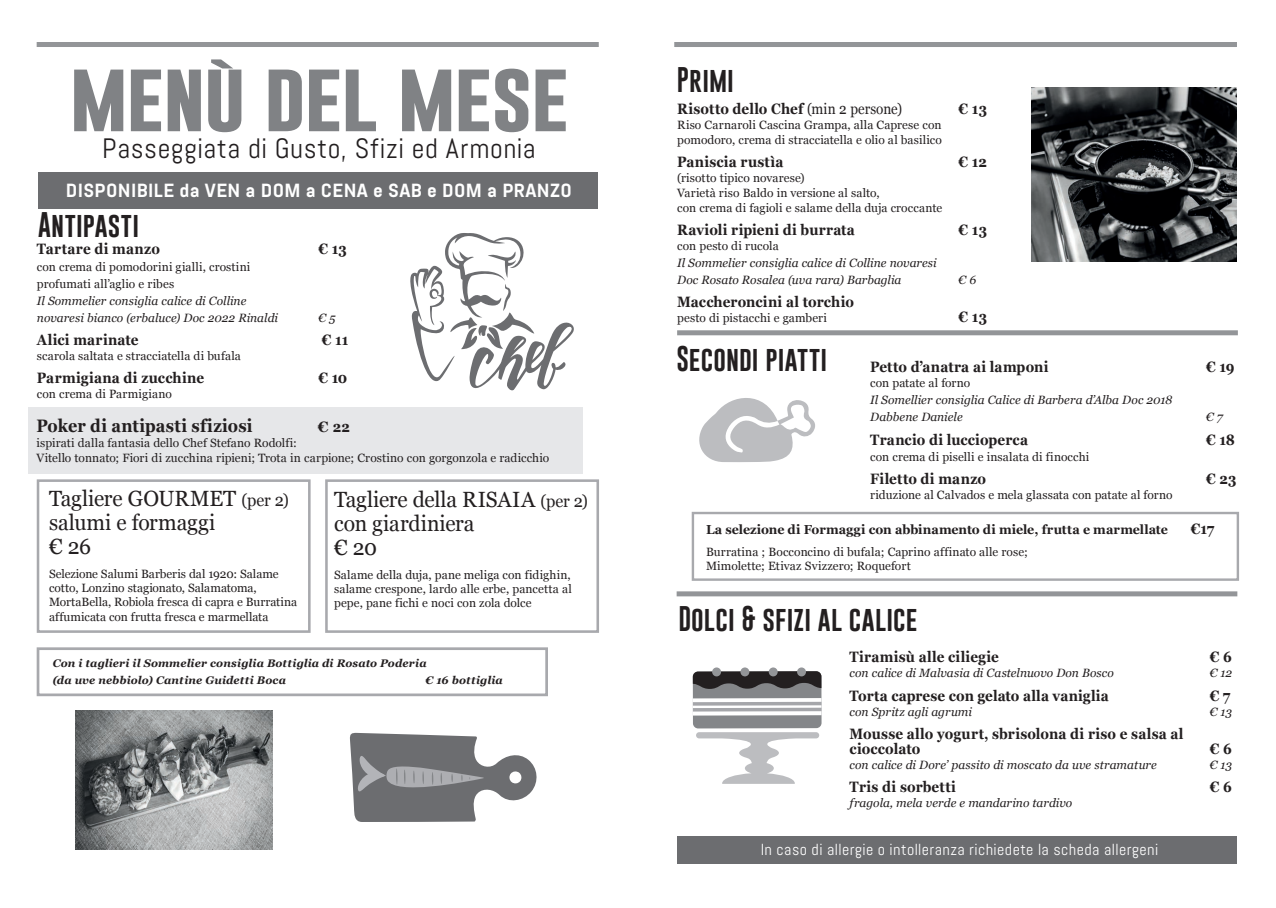
<style>
.page{position:relative;width:1276px;height:908px;background:#fff}
.page>*{position:absolute;margin:0;border:0;box-sizing:border-box;transform-origin:0 0}
.t1{font:700 63px "Gobold";letter-spacing:-.025em;color:#808285;scale:1.25 1}
.t2{font:28px "Abel Pro";letter-spacing:.02em;color:#231f20}
.t3{font:26px "Gobold";letter-spacing:.005em;color:#231f20;scale:.96 1}
.t4{font:22px/24px "Georgia";letter-spacing:-.005em;color:#231f20;scale:.96 1}
.t5{font:700 19px "Abel Pro";letter-spacing:.02em;color:#fff}
.t6{font:700 18px "Georgia";letter-spacing:.01em;color:#231f20;scale:.9 1}
.t7{font:16px "Abel Pro";letter-spacing:.025em;color:#fff}
.t8{font:700 15px/15px "Georgia";letter-spacing:.01em;color:#231f20;scale:.9 1}
.t9{font:700 15px "Georgia";letter-spacing:.01em;color:#231f20}
.t10{font:700 13px "Georgia";color:#231f20;scale:.96 1}
.t11{font:12px/14px "Georgia";letter-spacing:.005em;color:#231f20}
.t12{font:italic 12px/17px "Georgia";color:#231f20}
.t13{font:italic 700 11px/17px "Georgia";letter-spacing:.01em;color:#231f20}
.s1{font-size:17px}
.s2{font-weight:400}
.s3{font-size:15px}
</style>
<div class="page">
<img style="left:1031px;top:88px;width:205px;height:173px">
<div style="left:676px;top:591px;width:561px;height:5px;background:#939598"></div>
<div style="left:677px;top:330px;width:560px;height:5px;background:#939598"></div>
<div style="left:37px;top:42px;width:562px;height:5px;background:#939598"></div>
<img style="left:76px;top:710px;width:196px;height:139px">
<svg style="left:693px;top:667px;width:128px;height:116px"></svg>
<svg style="left:410px;top:233px;width:164px;height:157px"></svg>
<div style="left:28px;top:407px;width:554px;height:67px;background:#e6e7e9"></div>
<div style="left:677px;top:835px;width:560px;height:28px;background:#6c6d70"></div>
<div style="left:38px;top:172px;width:560px;height:37px;background:#6c6d70"></div>
<div style="left:325px;top:479px;width:274px;height:153px;border:3px solid #a8a9ad"></div>
<div style="left:37px;top:479px;width:274px;height:153px;border:3px solid #a8a9ad"></div>
<div style="left:691px;top:511px;width:548px;height:69px;border:2px solid #a8a9ad"></div>
<svg style="left:350px;top:732px;width:187px;height:89px"></svg>
<div style="left:37px;top:647px;width:511px;height:49px;border:3px solid #a8a9ad"></div>
<div style="left:674px;top:42px;width:562px;height:5px;background:#939598"></div>
<svg style="left:699px;top:398px;width:116px;height:64px"></svg>
<h1 class="t1" style="left:69px;top:59px;width:401px">MENÙ DEL MESE</h1>
<h2 class="t2" style="left:102px;top:130px;width:435px">Passeggiata di Gusto, Sfizi ed Armonia</h2>
<h3 class="t5" style="left:66px;top:177px;width:508px">DISPONIBILE da VEN a DOM a CENA e SAB e DOM a PRANZO</h3>
<h3 class="t3" style="left:38px;top:208px;width:107px">Antipasti</h3>
<p class="t8" style="left:37px;top:240px;width:138px">Tartare di manzo</p>
<p class="t8" style="left:318px;top:240px;width:33px">€ 13</p>
<p class="t11" style="left:37px;top:258px;width:215px;line-height:17px">con crema di pomodorini gialli, crostini profumati all’aglio e ribes</p>
<p class="t12" style="left:37px;top:292px;width:243px">Il Sommelier consiglia calice di Colline novaresi bianco (erbaluce) Doc 2022 Rinaldi</p>
<p class="t12" style="left:318px;top:309px;width:19px">€ 5</p>
<p class="t8" style="left:37px;top:331px;width:114px">Alici marinate</p>
<p class="t8" style="left:322px;top:331px;width:31px">€ 11</p>
<p class="t11" style="left:37px;top:348px;width:205px">scarola saltata e stracciatella di bufala</p>
<p class="t8" style="left:37px;top:369px;width:187px">Parmigiana di zucchine</p>
<p class="t8" style="left:318px;top:369px;width:34px">€ 10</p>
<p class="t11" style="left:37px;top:386px;width:136px">con crema di Parmigiano</p>
<h3 class="t6" style="left:36px;top:412px;width:241px">Poker di antipasti sfiziosi</h3>
<p class="t9" style="left:318px;top:415px;width:33px">€ 22</p>
<p class="t11" style="left:36px;top:435px;width:514px;line-height:15px">ispirati dalla fantasia dello Chef Stefano Rodolfi:<br>Vitello tonnato; Fiori di zucchina ripieni; Trota in carpione; Crostino con gorgonzola e radicchio</p>
<h3 class="t4" style="left:49px;top:485px;width:251px">Tagliere GOURMET <span class="s1">(per 2) </span>salumi e formaggi<br>€ 26</h3>
<p class="t11" style="left:49px;top:566px;width:250px">Selezione Salumi Barberis dal 1920: Salame cotto, Lonzino stagionato, Salamatoma, MortaBella, Robiola fresca di capra e Burratina affumicata con frutta fresca e marmellata</p>
<h3 class="t4" style="left:334px;top:486px;width:266px">Tagliere della RISAIA <span class="s1">(per 2) </span>con giardiniera<br>€ 20</h3>
<p class="t11" style="left:334px;top:567px;width:239px;text-align:justify">Salame della duja, pane meliga con fidighin, salame crespone, lardo alle erbe, pancetta al pepe, pane fichi e noci con zola dolce</p>
<p class="t13" style="left:53px;top:653px;width:375px">Con i taglieri il Sommelier consiglia Bottiglia di Rosato Poderia (da uve nebbiolo) Cantine Guidetti Boca</p>
<p class="t13" style="left:425px;top:670px;width:79px">€ 16 bottiglia</p>
<h3 class="t3" style="left:677px;top:63px;width:61px">Primi</h3>
<p class="t8" style="left:677px;top:100px;width:251px">Risotto dello Chef <span class="s2">(min 2 persone)</span></p>
<p class="t8" style="left:958px;top:100px;width:33px">€ 13</p>
<p class="t11" style="left:677px;top:117px;width:266px;line-height:15px">Riso Carnaroli Cascina Grampa, alla Caprese con pomodoro, crema di stracciatella e olio al basilico</p>
<p class="t8" style="left:677px;top:153px;width:119px">Paniscia rustìa</p>
<p class="t8" style="left:958px;top:153px;width:33px">€ 12</p>
<p class="t11" style="left:677px;top:170px;width:267px;line-height:15px">(risotto tipico novarese)<br>Varietà riso Baldo in versione al salto,<br>con crema di fagioli e salame della duja croccante</p>
<p class="t8" style="left:677px;top:221px;width:199px">Ravioli ripieni di burrata</p>
<p class="t8" style="left:958px;top:221px;width:33px">€ 13</p>
<p class="t11" style="left:677px;top:238px;width:103px">con pesto di rucola</p>
<p class="t12" style="left:677px;top:254px;width:261px">Il Sommelier consiglia calice di Colline novaresi<br>Doc Rosato Rosalea (uva rara) Barbaglia</p>
<p class="t12" style="left:958px;top:271px;width:19px">€ 6</p>
<p class="t8" style="left:677px;top:293px;width:198px">Maccheroncini al torchio</p>
<p class="t11" style="left:677px;top:310px;width:151px">pesto di pistacchi e gamberi</p>
<p class="t8" style="left:958px;top:308px;width:33px">€ 13</p>
<p class="t8" style="left:870px;top:359px;width:200px">Petto d’anatra ai lamponi</p>
<p class="t8" style="left:1206px;top:359px;width:33px">€ 19</p>
<p class="t11" style="left:870px;top:375px;width:102px">con patate al forno</p>
<p class="t12" style="left:870px;top:391px;width:304px">Il Somellier consiglia Calice di Barbera d’Alba Doc 2018<br>Dabbene Daniele</p>
<h3 class="t3" style="left:676px;top:341px;width:159px">Secondi piatti</h3>
<p class="t12" style="left:1206px;top:408px;width:18px">€ 7</p>
<p class="t8" style="left:870px;top:432px;width:177px">Trancio di luccioperca</p>
<p class="t8" style="left:1206px;top:432px;width:33px">€ 18</p>
<p class="t11" style="left:870px;top:448px;width:221px">con crema di piselli e insalata di finocchi</p>
<p class="t8" style="left:870px;top:470px;width:130px">Filetto di manzo</p>
<p class="t8" style="left:1206px;top:470px;width:35px">€ 23</p>
<p class="t11" style="left:870px;top:486px;width:304px">riduzione al Calvados e mela glassata con patate al forno</p>
<p class="t10" style="left:706px;top:519px;width:531px">La selezione di Formaggi con abbinamento di miele, frutta e marmellate <span class="s3">€17</span></p>
<p class="t11" style="left:706px;top:543px;width:323px">Burratina ; Bocconcino di bufala; Caprino affinato alle rose;<br>Mimolette; Etivaz Svizzero; Roquefort</p>
<h3 class="t3" style="left:678px;top:601px;width:250px">Dolci &amp; sfizi al calice</h3>
<p class="t8" style="left:849px;top:648px;width:167px">Tiramisù alle ciliegie</p>
<p class="t8" style="left:1209px;top:648px;width:26px">€ 6</p>
<p class="t12" style="left:849px;top:663px;width:266px">con calice di Malvasia di Castelnuovo Don Bosco</p>
<p class="t12" style="left:1209px;top:663px;width:24px">€ 12</p>
<p class="t8" style="left:849px;top:687px;width:289px">Torta caprese con gelato alla vaniglia</p>
<p class="t8" style="left:1209px;top:687px;width:24px">€ 7</p>
<p class="t12" style="left:849px;top:702px;width:124px">con Spritz agli agrumi</p>
<p class="t12" style="left:1209px;top:702px;width:24px">€ 13</p>
<p class="t8" style="left:849px;top:725px;width:372px">Mousse allo yogurt, sbrisolona di riso e salsa al cioccolato</p>
<p class="t8" style="left:1209px;top:740px;width:26px">€ 6</p>
<p class="t12" style="left:849px;top:755px;width:309px">con calice di Dore’ passito di moscato da uve stramature</p>
<p class="t12" style="left:1209px;top:755px;width:24px">€ 13</p>
<p class="t8" style="left:849px;top:778px;width:120px">Tris di sorbetti</p>
<p class="t8" style="left:1209px;top:778px;width:26px">€ 6</p>
<p class="t12" style="left:849px;top:793px;width:224px">fragola, mela verde e mandarino tardivo</p>
<h3 class="t7" style="left:760px;top:839px;width:399px">In caso di allergie o intolleranza richiedete la scheda allergeni</h3>
</div>
